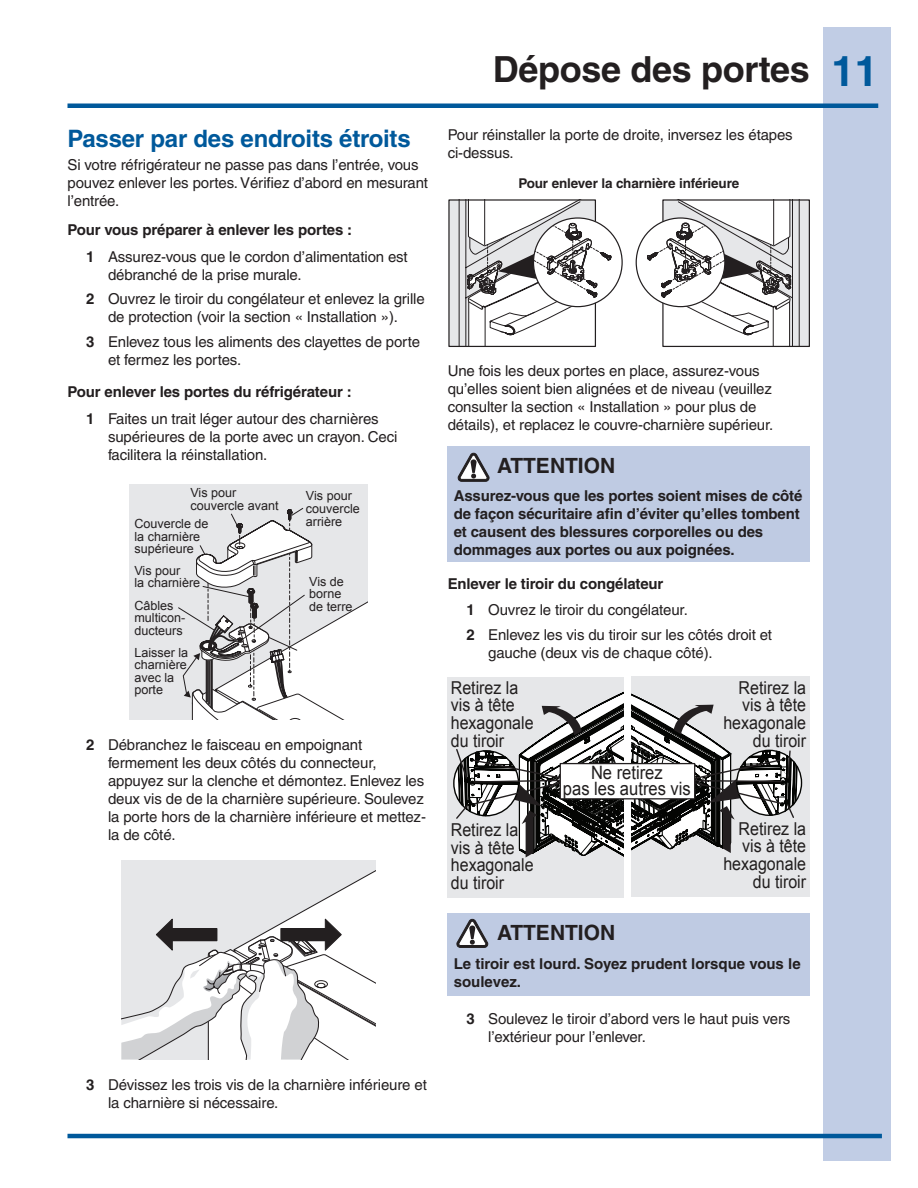
<style>
.page{position:relative;width:918px;height:1188px;background:#fff}
.page>*{position:absolute;margin:0;border:0;box-sizing:border-box;transform-origin:0 0}
.t1{font:700 42px "Helvetica";color:#00599b}
.ID_Heading_Odd{font:700 36px "Helvetica";letter-spacing:-.01em;color:#231f20}
.ID_Major_Heading{font:700 24px "Helvetica";letter-spacing:-.01em;color:#00599b}
.t2{font:700 21px "Helvetica";color:#231f20}
.t3{font:18.45px/16px "Arial";color:#211e1e;text-align:center;scale:.9 1}
.t4{font:17.85px/17.9px "Arial";color:#211e1e;scale:.9 1}
.ID_Numbered_Text{font:15px/18px "Helvetica";letter-spacing:-.01em;color:#231f20}
.ID_Body_Text{font:15px/18px "Helvetica";letter-spacing:-.01em;color:#231f20}
.ID_Caution_Warning_D{font:700 15px/18px "Helvetica";letter-spacing:-.01em;color:#231f20}
.ID_Body_Text-2{font:700 15px "Helvetica";letter-spacing:-.01em;color:#231f20}
.Caution-Warning_Text{font:700 15px/18px "Helvetica";color:#231f20}
.ID_Graphic_Tags{font:700 13.5px "Helvetica";letter-spacing:-.01em;color:#231f20}
.t5{font:12.6px/12.6px "Arial";color:#231f20}
.s1{font-weight:700}
</style>
<div class="page">
<div style="left:824px;top:27px;width:67px;height:1134px;background:#c1cde5"></div>
<hr style="left:68px;top:104px;width:810px;height:4px;background:#00599b">
<hr style="left:68px;top:1134px;width:814px;height:4px;background:#00599b">
<svg style="left:121px;top:860px;width:255px;height:200px"></svg>
<div style="left:449px;top:200px;width:146px;height:146px;background:#e6e7e9"></div>
<div style="left:448px;top:199px;width:148px;height:148px;border:1px solid #231f20"></div>
<svg style="left:459px;top:200px;width:153px;height:146px"></svg>
<div style="left:663px;top:200px;width:146px;height:146px;background:#e6e7e9"></div>
<div style="left:662px;top:199px;width:148px;height:148px;border:1px solid #231f20"></div>
<svg style="left:646px;top:200px;width:153px;height:146px"></svg>
<div style="left:448px;top:446px;width:362px;height:115px;background:#bfcbe3"></div>
<div style="left:448px;top:913px;width:362px;height:83px;background:#bfcbe3"></div>
<svg style="left:456px;top:918px;width:33px;height:30px"></svg>
<div style="left:129px;top:484px;width:239px;height:236px;background:#e6e7e9"></div>
<svg style="left:178px;top:508px;width:190px;height:212px"></svg>
<div style="left:448px;top:677px;width:176px;height:221px;background:#e6e7e9"></div>
<svg style="left:455px;top:691px;width:169px;height:167px"></svg>
<div style="left:631px;top:677px;width:179px;height:220px;background:#e6e7e9"></div>
<svg style="left:737px;top:750px;width:65px;height:65px"></svg>
<svg style="left:631px;top:693px;width:166px;height:160px"></svg>
<div style="left:560px;top:764px;width:135px;height:35px;background:#fff"></div>
<div style="left:560px;top:763px;width:135px;height:36px;border:1px solid #231f20"></div>
<p class="ID_Major_Heading" style="left:68px;top:124px;width:345px">Passer par des endroits étroits</p>
<p class="ID_Body_Text" style="left:68px;top:156px;width:362px">Si votre réfrigérateur ne passe pas dans l’entrée, vous pouvez enlever les portes. Vérifiez d’abord en mesurant l’entrée.</p>
<p class="ID_Body_Text-2" style="left:68px;top:221px;width:286px">Pour vous préparer à enlever les portes :</p>
<p class="ID_Numbered_Text" style="left:108px;top:247px;width:301px;text-indent:-22px"><span class="s1">1</span> Assurez-vous que le cordon d’alimentation est débranché de la prise murale.</p>
<p class="ID_Numbered_Text" style="left:86px;top:290px;width:340px;text-align:center"><span class="s1">2</span> Ouvrez le tiroir du congélateur et enlevez la grille de protection (voir la section « Installation »).</p>
<p class="ID_Numbered_Text" style="left:108px;top:332px;width:314px;text-indent:-22px"><span class="s1">3</span> Enlevez tous les aliments des clayettes de porte et fermez les portes.</p>
<p class="ID_Body_Text-2" style="left:68px;top:383px;width:286px">Pour enlever les portes du réfrigérateur :</p>
<p class="ID_Numbered_Text" style="left:108px;top:409px;width:291px;text-indent:-22px"><span class="s1">1</span> Faites un trait léger autour des charnières supérieures de la porte avec un crayon. Ceci facilitera la réinstallation.</p>
<p class="t5" style="left:190px;top:487px;width:90px">Vis pour couvercle avant</p>
<p class="t5" style="left:306px;top:490px;width:55px">Vis pour couvercle arrière</p>
<p class="t5" style="left:134px;top:517px;width:76px">Couvercle de la charnière supérieure</p>
<p class="t5" style="left:134px;top:564px;width:67px">Vis pour<br>la charnière</p>
<p class="t5" style="left:134px;top:599px;width:53px">Câbles multicon&shy;ducteurs</p>
<p class="t5" style="left:134px;top:646px;width:55px">Laisser la charnière avec la porte</p>
<p class="t5" style="left:309px;top:575px;width:45px">Vis de borne de terre</p>
<p class="ID_Numbered_Text" style="left:108px;top:736px;width:319px;text-indent:-22px"><span class="s1">2</span> Débranchez le faisceau en empoignant fermement les deux côtés du connecteur, appuyez sur la clenche et démontez. Enlevez les deux vis de de la charnière supérieure. Soulevez la porte hors de la charnière inférieure et mettez&shy;la de côté.</p>
<p class="ID_Numbered_Text" style="left:108px;top:1076px;width:320px;text-indent:-22px"><span class="s1">3</span> Dévissez les trois vis de la charnière inférieure et la charnière si nécessaire.</p>
<p class="ID_Heading_Odd" style="left:493px;top:47px;width:319px">Dépose des portes</p>
<p class="ID_Body_Text" style="left:448px;top:126px;width:347px">Pour réinstaller la porte de droite, inversez les étapes ci-dessus.</p>
<p class="ID_Graphic_Tags" style="left:518px;top:175px;width:222px">Pour enlever la charnière inférieure</p>
<p class="ID_Body_Text" style="left:448px;top:362px;width:327px">Une fois les deux portes en place, assurez-vous qu’elles soient bien alignées et de niveau (veuillez consulter la section « Installation » pour plus de détails), et replacez le couvre-charnière supérieur.</p>
<p class="t2" style="left:497px;top:453px;width:120px">ATTENTION</p>
<p class="ID_Caution_Warning_D" style="left:454px;top:487px;width:350px">Assurez-vous que les portes soient mises de côté de façon sécuritaire afin d’éviter qu’elles tombent et causent des blessures corporelles ou des dommages aux portes ou aux poignées.</p>
<p class="ID_Body_Text-2" style="left:448px;top:574px;width:217px">Enlever le tiroir du congélateur</p>
<p class="ID_Numbered_Text" style="left:467px;top:601px;width:223px"><span class="s1">1</span> Ouvrez le tiroir du congélateur.</p>
<p class="ID_Numbered_Text" style="left:488px;top:625px;width:285px;text-indent:-22px"><span class="s1">2</span> Enlevez les vis du tiroir sur les côtés droit et gauche (deux vis de chaque côté).</p>
<p class="t4" style="left:451px;top:679px;width:93px">Retirez la vis à tête hexagonale du tiroir</p>
<p class="t4" style="left:723px;top:679px;width:93px;text-align:right">Retirez la vis à tête hexagonale du tiroir</p>
<p class="t4" style="left:451px;top:821px;width:93px">Retirez la vis à tête hexagonale du tiroir</p>
<p class="t3" style="left:563px;top:764px;width:144px">Ne retirez<br>pas les autres vis</p>
<p class="t4" style="left:723px;top:820px;width:93px;text-align:right">Retirez la vis à tête hexagonale du tiroir</p>
<p class="t2" style="left:497px;top:920px;width:120px">ATTENTION</p>
<p class="Caution-Warning_Text" style="left:454px;top:954px;width:348px">Le tiroir est lourd. Soyez prudent lorsque vous le soulevez.</p>
<p class="ID_Numbered_Text" style="left:488px;top:1009px;width:304px;text-indent:-22px"><span class="s1">3</span> Soulevez le tiroir d’abord vers le haut puis vers l’extérieur pour l’enlever.</p>
<h1 class="t1" style="left:832px;top:46px;width:48px">11</h1>
</div>
